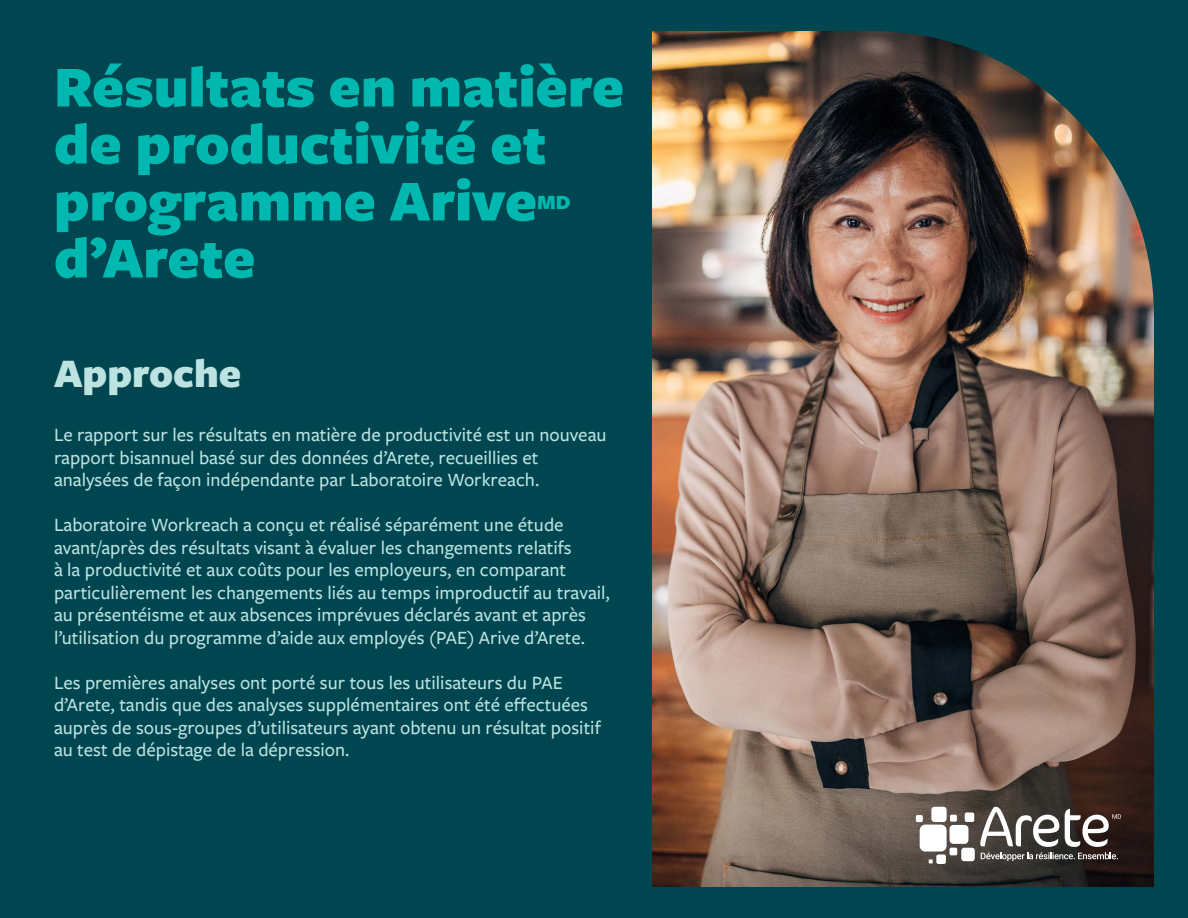
<style>
.page{position:relative;width:1188px;height:918px;background:#004650}
.page>*{position:absolute;margin:0;border:0;box-sizing:border-box;transform-origin:0 0}
.t1{font:900 60px/57px "Freight Sans Pro";color:#00b8af}
.t2{font:900 42px "Freight Sans Pro";color:#bce3e1}
.t3{font:900 21px "Freight Sans Pro";color:#00b8af}
.t4{font:500 19.5px/22.5px "Freight Sans Pro";color:#bce3e1}
</style>
<div class="page">
<img style="left:652px;top:31px;width:502px;height:856px">
<img style="left:874px;top:31px;width:280px;height:284px">
<div style="left:920px;top:825px;width:27px;height:27px;background:#fff;border-radius:6px"></div>
<div style="left:931px;top:807px;width:16px;height:15px;background:#fff;border-radius:3px"></div>
<div style="left:950px;top:825px;width:18px;height:19px;background:#fff;border-radius:4px"></div>
<div style="left:950px;top:848px;width:7px;height:7px;background:#fff;border-radius:2px"></div>
<div style="left:936px;top:854px;width:10px;height:10px;background:#fff;border-radius:2px"></div>
<div style="left:965px;top:812px;width:9px;height:10px;background:#fff;border-radius:2px"></div>
<div style="left:961px;top:848px;width:14px;height:13px;background:#fff;border-radius:3px"></div>
<div style="left:916px;top:815px;width:7px;height:7px;background:#fff"></div>
<div style="left:950px;top:815px;width:7px;height:7px;background:#fff"></div>
<svg style="left:929px;top:859px;width:4px;height:4px"></svg>
<svg style="left:980px;top:807px;width:141px;height:54px;background:#6e6864"></svg>
<p class="t1" style="left:54px;top:56px;width:572px">Résultats en matière de productivité et programme Arive</p>
<p class="t3" style="left:537px;top:187px;width:35px">MD</p>
<p class="t1" style="left:54px;top:227px;width:203px">d’Arete</p>
<p class="t2" style="left:54px;top:344px;width:189px">Approche</p>
<p class="t4" style="left:54px;top:423px;width:554px">Le rapport sur les résultats en matière de productivité est un nouveau rapport bisannuel basé sur des données d’Arete, recueillies et analysées de façon indépendante par Laboratoire Workreach.</p>
<p class="t4" style="left:54px;top:513px;width:557px">Laboratoire Workreach a conçu et réalisé séparément une étude avant/après des résultats visant à évaluer les changements relatifs<br>à la productivité et aux coûts pour les employeurs, en comparant particulièrement les changements liés au temps improductif au travail, au présentéisme et aux absences imprévues déclarés avant et après l’utilisation du programme d’aide aux employés (PAE) Arive d’Arete.</p>
<p class="t4" style="left:54px;top:670px;width:548px">Les premières analyses ont porté sur tous les utilisateurs du PAE d’Arete, tandis que des analyses supplémentaires ont été effectuées auprès de sous-groupes d’utilisateurs ayant obtenu un résultat positif au test de dépistage de la dépression.</p>
</div>
